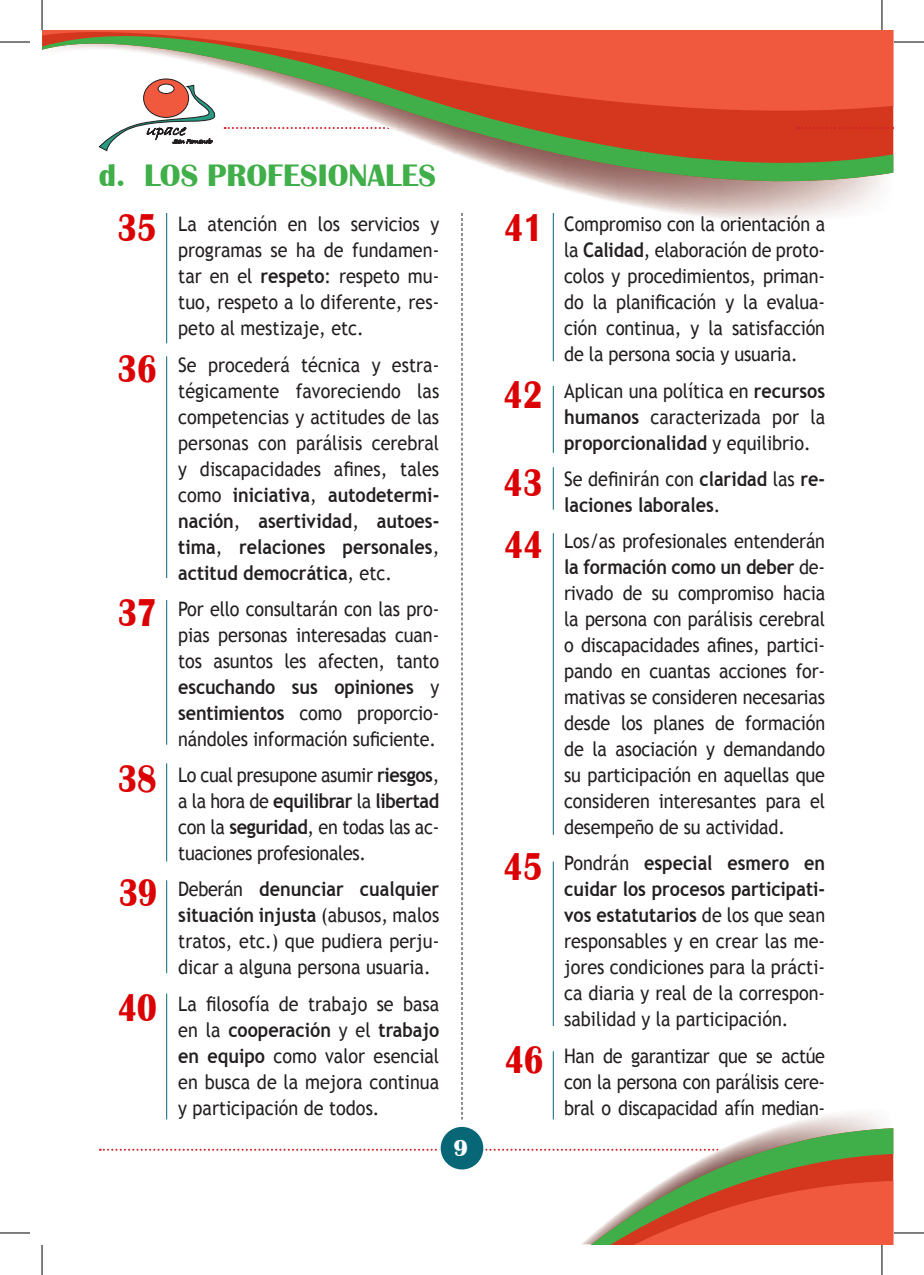
<style>
.page{position:relative;width:924px;height:1275px;background:#fff}
.page>*{position:absolute;margin:0;border:0;box-sizing:border-box;transform-origin:0 0}
.Titularcillos{font:700 32px "Britannic T";color:#40ae49}
.t1{font:700 24px "Britannic";color:#fff}
.Texto_numeracion_san{font:20px/26px "Trebuchet MS";color:#231f20;text-align:justify;scale:.9 1}
.Texto_numeracion_san-2{font:700 20px/26px "Trebuchet MS";color:#231f20;scale:.9 1}
.s1{font-family:"Britannic";font-weight:700;font-size:40px;color:#db0003}
.s2{font-weight:700}
.s3{font-family:"Britannic";font-size:40px;color:#db0003}
.s4{font-weight:400}
</style>
<div class="page">
<img style="left:462px;top:194px;width:414px;height:29px">
<svg style="left:42px;top:31px;width:850px;height:163px"></svg>
<div style="left:438px;top:1124px;width:47px;height:47px;border:2px solid #fff;border-radius:50%"></div>
<svg style="left:224px;top:127px;width:668px;height:2px"></svg>
<svg style="left:100px;top:1128px;width:792px;height:116px"></svg>
<svg style="left:461px;top:213px;width:1px;height:906px"></svg>
<svg style="left:99px;top:31px;width:116px;height:355px"></svg>
<svg style="left:501px;top:209px;width:40px;height:14px"></svg>
<hr style="left:166px;top:213px;width:1px;height:130px;background:#086777">
<hr style="left:166px;top:356px;width:1px;height:222px;background:#086777">
<hr style="left:166px;top:600px;width:1px;height:144px;background:#086777">
<hr style="left:166px;top:763px;width:1px;height:98px;background:#086777">
<hr style="left:166px;top:880px;width:1px;height:93px;background:#086777">
<hr style="left:166px;top:993px;width:1px;height:126px;background:#086777">
<hr style="left:552px;top:467px;width:1px;height:42px;background:#086777">
<hr style="left:552px;top:386px;width:1px;height:67px;background:#086777">
<hr style="left:552px;top:213px;width:1px;height:148px;background:#086777">
<hr style="left:552px;top:533px;width:1px;height:302px;background:#086777">
<hr style="left:552px;top:861px;width:1px;height:165px;background:#086777">
<hr style="left:552px;top:1051px;width:1px;height:68px;background:#086777">
<hr style="left:0;top:42px;width:30px;height:1px;background:#000">
<hr style="left:893px;top:42px;width:30px;height:1px;background:#000">
<hr style="left:0;top:1232px;width:30px;height:1px;background:#000">
<hr style="left:893px;top:1232px;width:30px;height:1px;background:#000">
<hr style="left:42px;top:0;width:1px;height:30px;background:#000">
<hr style="left:42px;top:1245px;width:1px;height:30px;background:#000">
<hr style="left:881px;top:0;width:1px;height:30px;background:#000">
<hr style="left:881px;top:1245px;width:1px;height:30px;background:#000">
<p class="Titularcillos" style="left:99px;top:157px;width:338px">d. LOS PROFESIONALES</p>
<p class="Texto_numeracion_san" style="left:178px;top:211px;width:291px;text-indent:-61px"><span class="s1">35</span> La atención en los servicios y programas se ha de fundamen&shy;tar en el <span class="s2">respeto</span>: respeto mu&shy;tuo, respeto a lo diferente, res&shy;peto al mestizaje, etc.</p>
<p class="Texto_numeracion_san" style="left:178px;top:352px;width:291px;text-indent:-61px"><span class="s1">36</span> Se procederá técnica y estra&shy;tégicamente favoreciendo las competencias y actitudes de las personas con parálisis cerebral y discapacidades afines, tales como <span class="s2">iniciativa</span>, <span class="s2">autodetermi&shy;nación</span>, <span class="s2">asertividad</span>, <span class="s2">autoes&shy;tima</span>, <span class="s2">relaciones personales</span>, <span class="s2">actitud democrática</span>, etc.</p>
<p class="Texto_numeracion_san" style="left:178px;top:596px;width:291px;text-indent:-60px"><span class="s1">37</span> Por ello consultarán con las pro&shy;pias personas interesadas cuan&shy;tos asuntos les afecten, tanto <span class="s2">escuchando sus opiniones</span> y <span class="s2">sentimientos</span> como proporcio&shy;nándoles información suficiente.</p>
<p class="Texto_numeracion_san" style="left:178px;top:762px;width:291px;text-indent:-60px"><span class="s1">38</span> Lo cual presupone asumir <span class="s2">riesgos</span>, a la hora de <span class="s2">equilibrar</span> la <span class="s2">libertad </span>con la <span class="s2">seguridad</span>, en todas las ac&shy;tuaciones profesionales.</p>
<p class="Texto_numeracion_san" style="left:178px;top:876px;width:291px;text-indent:-59px"><span class="s1">39</span> Deberán <span class="s2">denunciar cualquier situación injusta</span> (abusos, malos tratos, etc.) que pudiera perju&shy;dicar a alguna persona usuaria.</p>
<p class="Texto_numeracion_san" style="left:178px;top:990px;width:291px;text-indent:-60px"><span class="s1">40</span> La filosofía de trabajo se basa en la <span class="s2">cooperación</span> y el <span class="s2">trabajo en equipo</span> como valor esencial en busca de la mejora continua y participación de todos.</p>
<p class="t1" style="left:453px;top:1134px;width:16px">9</p>
<p class="Texto_numeracion_san" style="left:564px;top:211px;width:291px;text-indent:-60px"><span class="s1">41</span> Compromiso con la orientación a la <span class="s2">Calidad</span>, elaboración de proto&shy;colos y procedimientos, priman&shy;do la planificación y la evalua&shy;ción continua, y la satisfacción de la persona socia y usuaria.</p>
<p class="Texto_numeracion_san" style="left:564px;top:378px;width:291px;text-indent:-60px"><span class="s1">42</span> Aplican una política en <span class="s2">recursos humanos</span> caracterizada por la <span class="s2">proporcionalidad</span> y equilibrio.</p>
<p class="Texto_numeracion_san-2" style="left:564px;top:466px;width:291px;text-indent:-60px"><span class="s3">43</span> <span class="s4">Se definirán con</span> claridad <span class="s4">las</span> re&shy;laciones laborales<span class="s4">.</span></p>
<p class="Texto_numeracion_san" style="left:564px;top:528px;width:291px;text-indent:-60px"><span class="s1">44</span> Los/as profesionales entenderán <span class="s2">la formación como un deber</span> de&shy;rivado de su compromiso hacia la persona con parálisis cerebral o discapacidades afines, partici&shy;pando en cuantas acciones for&shy;mativas se consideren necesarias desde los planes de formación de la asociación y demandando su participación en aquellas que consideren interesantes para el desempeño de su actividad.</p>
<p class="Texto_numeracion_san" style="left:564px;top:850px;width:291px;text-indent:-60px"><span class="s1">45</span> Pondrán <span class="s2">especial esmero en cuidar los procesos participati&shy;vos estatutarios</span> de los que sean responsables y en crear las me&shy;jores condiciones para la prácti&shy;ca diaria y real de la correspon&shy;sabilidad y la participación.</p>
<p class="Texto_numeracion_san" style="left:564px;top:1042px;width:291px;text-indent:-59px"><span class="s1">46</span> Han de garantizar que se actúe con la persona con parálisis cere&shy;bral o discapacidad afín median-</p>
</div>
